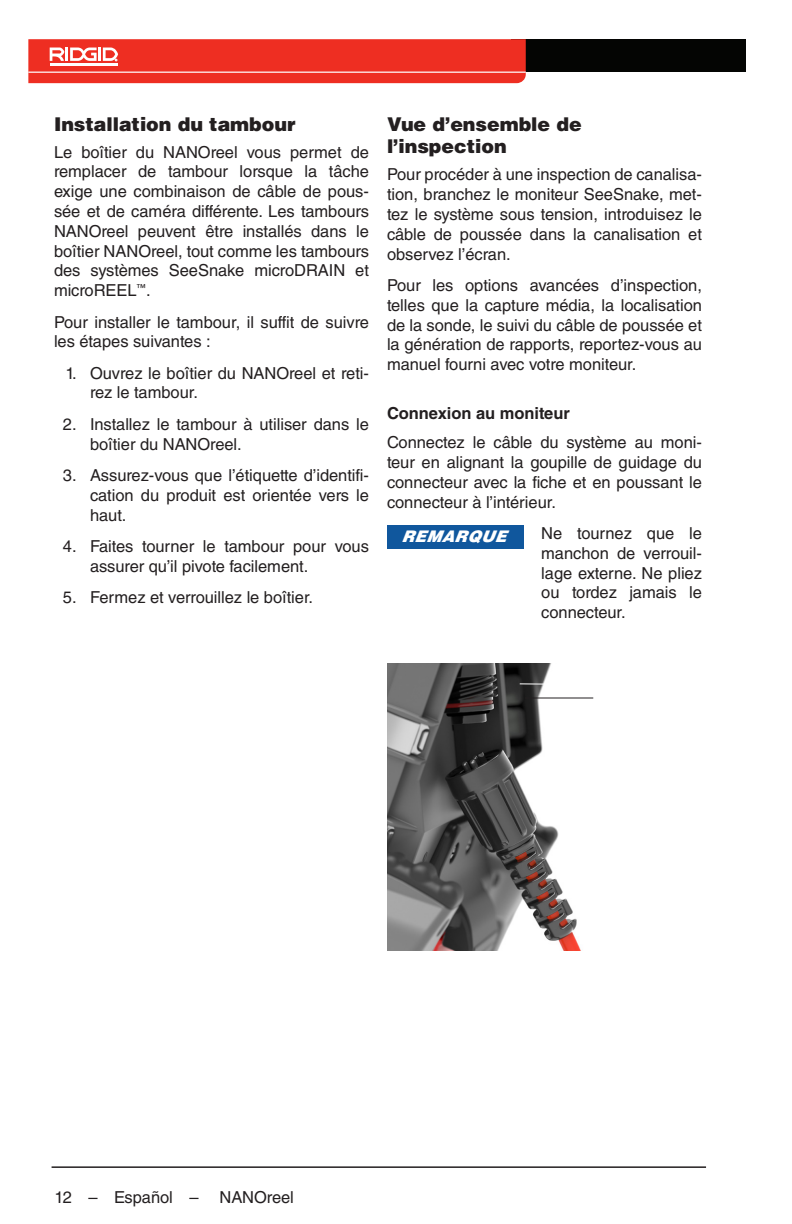
<style>
.page{position:relative;width:792px;height:1224px;background:#fff}
.page>*{position:absolute;margin:0;border:0;box-sizing:border-box;transform-origin:0 0}
.Head_2____h2_-_half{font:900 19px/22.8px "Helvetica LT Std";letter-spacing:-.005em;color:#231f20}
.Basic_Normal___bn{font:16.4px/19.8px "Helvetica LT Std";letter-spacing:-.005em;color:#231f20;text-align:justify}
.Head_3___h3_-_half{font:700 16.4px "Helvetica LT Std";letter-spacing:-.005em;color:#231f20}
.Notice-half{font:italic 900 16px "Helvetica LT Std";letter-spacing:.02em;color:#fff}
</style>
<div class="page">
<div style="left:511px;top:39px;width:234px;height:33px;background:#040503"></div>
<svg style="left:28px;top:39px;width:498px;height:44px"></svg>
<hr style="left:52px;top:1166px;width:654px;height:2px;background:#231f20">
<div style="left:387px;top:526px;width:136px;height:23px;background:#10579d"></div>
<img style="left:387px;top:663px;width:207px;height:287px">
<hr style="left:525px;top:698px;width:68px;height:1px;background:#231f20">
<hr style="left:520px;top:684px;width:37px;height:1px;background:#fff">
<p class="Head_2____h2_-_half" style="left:54px;top:112px;width:243px">Installation du tambour</p>
<p class="Basic_Normal___bn" style="left:54px;top:142px;width:317px">Le boîtier du NANOreel vous permet de remplacer de tambour lorsque la tâche exige une combinaison de câble de pous&shy;sée et de caméra différente. Les tambours NANOreel peuvent être installés dans le boîtier NANOreel, tout comme les tambours des systèmes SeeSnake microDRAIN et microREEL<sup>™</sup>.</p>
<p class="Basic_Normal___bn" style="left:54px;top:312px;width:317px">Pour installer le tambour, il suffit de suivre les étapes suivantes :</p>
<p class="Basic_Normal___bn" style="left:90px;top:363px;width:281px;text-indent:-25px">1. Ouvrez le boîtier du NANOreel et reti&shy;rez le tambour.</p>
<p class="Basic_Normal___bn" style="left:90px;top:414px;width:280px;text-indent:-27px">2. Installez le tambour à utiliser dans le boîtier du NANOreel.</p>
<p class="Basic_Normal___bn" style="left:90px;top:465px;width:281px;text-indent:-27px">3. Assurez-vous que l’étiquette d’identifi&shy;cation du produit est orientée vers le haut.</p>
<p class="Basic_Normal___bn" style="left:90px;top:536px;width:280px;text-indent:-27px">4. Faites tourner le tambour pour vous assurer qu’il pivote facilement.</p>
<p class="Basic_Normal___bn" style="left:63px;top:587px;width:252px">5. Fermez et verrouillez le boîtier.</p>
<p class="Head_2____h2_-_half" style="left:387px;top:112px;width:196px">Vue d’ensemble de l’inspection</p>
<p class="Basic_Normal___bn" style="left:387px;top:165px;width:317px">Pour procéder à une inspection de canalisa&shy;tion, branchez le moniteur SeeSnake, met&shy;tez le système sous tension, introduisez le câble de poussée dans la canalisation et observez l’écran.</p>
<p class="Basic_Normal___bn" style="left:387px;top:275px;width:317px">Pour les options avancées d’inspection, telles que la capture média, la localisation de la sonde, le suivi du câble de poussée et la génération de rapports, reportez-vous au manuel fourni avec votre moniteur.</p>
<p class="Head_3___h3_-_half" style="left:387px;top:404px;width:184px">Connexion au moniteur</p>
<p class="Basic_Normal___bn" style="left:387px;top:433px;width:317px">Connectez le câble du système au moni&shy;teur en alignant la goupille de guidage du connecteur avec la fiche et en poussant le connecteur à l’intérieur.</p>
<p class="Notice-half" style="left:401px;top:526px;width:106px">REMARQUE</p>
<p class="Basic_Normal___bn" style="left:541px;top:523px;width:162px">Ne tournez que le manchon de verrouil&shy;lage externe. Ne pliez ou tordez jamais le connecteur.</p>
<p class="Basic_Normal___bn" style="left:54px;top:1187px;width:146px">12 – Español –</p>
<p class="Basic_Normal___bn" style="left:219px;top:1187px;width:76px">NANOreel</p>
</div>
